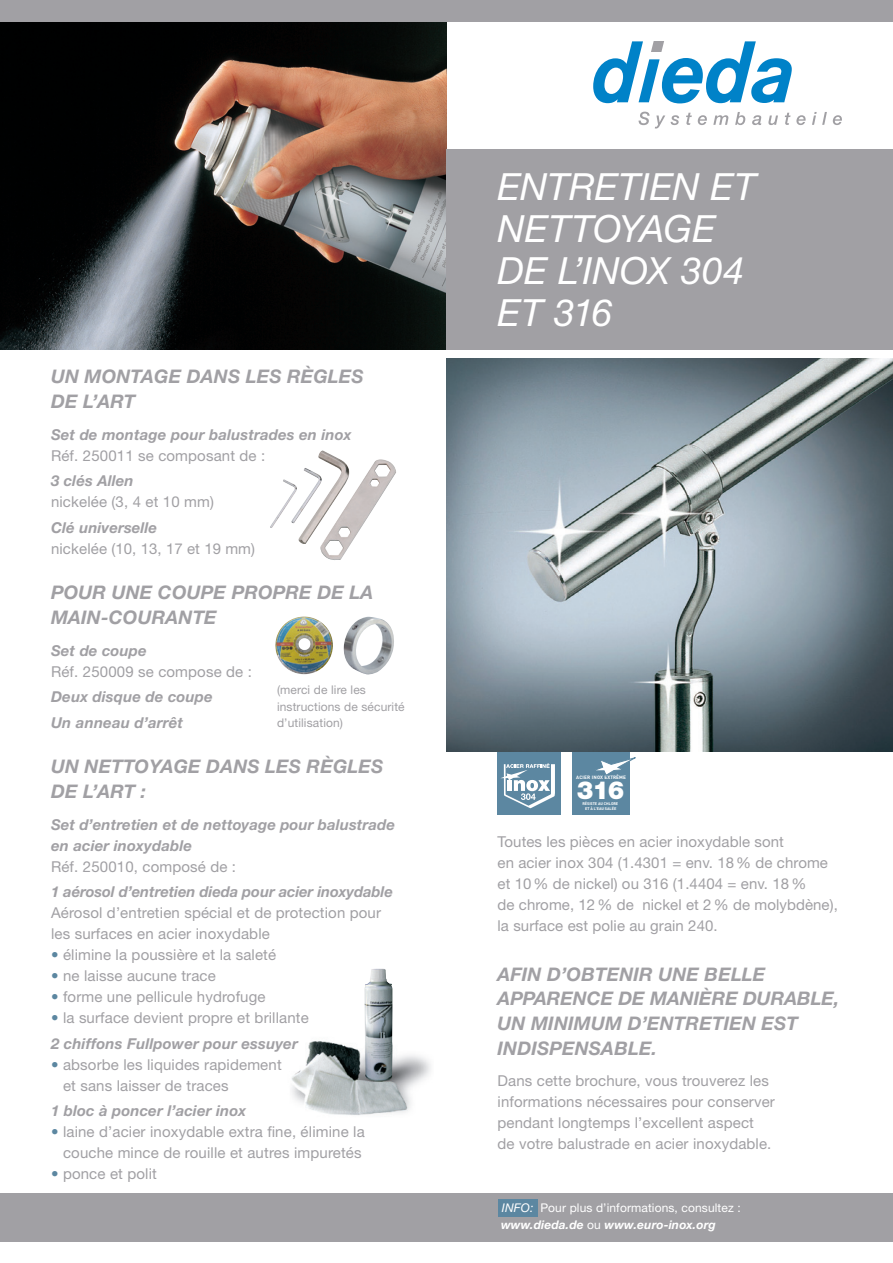
<style>
.page{position:relative;width:893px;height:1263px;background:#fff}
.page>*{position:absolute;margin:0;border:0;box-sizing:border-box;transform-origin:0 0}
.t1{font:italic 37.5px/42px "Helvetica Neue LT Pro";color:#fff}
.t2{font:900 24.9px "Helvetica Neue LT Pro";color:#fff}
.t3{font:italic 700 18.75px/24.8px "Helvetica Neue LT Pro";letter-spacing:.01em;color:#a1a0a4}
.t4{font:15px/21px "Helvetica Neue LT Pro";letter-spacing:.01em;color:#a1a0a4}
.t5{font:italic 700 15px/25.5px "Helvetica Neue LT Pro";letter-spacing:.005em;color:#a1a0a4}
.t6{font:12px/16.5px "Helvetica Neue LT Pro";letter-spacing:.01em;color:#fff}
.t7{font:12px/16.5px "Helvetica Neue LT Pro";letter-spacing:.01em;color:#a1a0a4}
.t8{font:700 4.8px "DIN";letter-spacing:.035em;color:#fff}
.t9{font:700 3.9px/4.7px "DIN";letter-spacing:-.01em;color:#fff;text-align:center}
.s1{color:#5c87a1}
.s2{font-weight:700;font-style:italic}
.s3{font-style:italic}
</style>
<div class="page">
<div style="left:0;top:1193px;width:893px;height:48px;background:#a1a0a4"></div>
<div style="left:498px;top:1199px;width:39px;height:17px;background:#5c87a1"></div>
<div style="left:497px;top:751px;width:64px;height:64px;background:#5c87a1"></div>
<svg style="left:500px;top:763px;width:55px;height:45px"></svg>
<div style="left:572px;top:752px;width:57px;height:63px;background:#5c87a1"></div>
<svg style="left:596px;top:757px;width:40px;height:19px"></svg>
<img style="left:446px;top:358px;width:447px;height:393px">
<img style="left:0;top:21px;width:446px;height:329px">
<div style="left:446px;top:149px;width:447px;height:201px;background:#a1a0a4"></div>
<div style="left:0;top:0;width:893px;height:21px;background:#a1a0a4"></div>
<img style="left:291px;top:968px;width:140px;height:147px">
<img style="left:270px;top:450px;width:126px;height:110px">
<img style="left:287px;top:617px;width:17px;height:5px">
<img style="left:343px;top:617px;width:51px;height:58px">
<svg style="left:638px;top:112px;width:27px;height:17px"></svg>
<svg style="left:671px;top:115px;width:8px;height:10px"></svg>
<svg style="left:686px;top:113px;width:6px;height:12px"></svg>
<svg style="left:698px;top:115px;width:9px;height:10px"></svg>
<svg style="left:713px;top:115px;width:15px;height:10px"></svg>
<svg style="left:735px;top:112px;width:10px;height:13px"></svg>
<svg style="left:752px;top:115px;width:9px;height:10px"></svg>
<svg style="left:768px;top:115px;width:10px;height:10px"></svg>
<svg style="left:785px;top:113px;width:5px;height:12px"></svg>
<svg style="left:796px;top:115px;width:10px;height:10px"></svg>
<svg style="left:812px;top:112px;width:15px;height:13px"></svg>
<svg style="left:833px;top:115px;width:9px;height:10px"></svg>
<svg style="left:593px;top:41px;width:199px;height:62px"></svg>
<p class="t3" style="left:51px;top:364px;width:312px">Un montage dans les règles de l’art</p>
<p class="t5" style="left:51px;top:421px;width:302px">Set de montage pour balustrades en inox</p>
<p class="t4" style="left:51px;top:444px;width:216px">Réf. 250011 se composant de :</p>
<p class="t5" style="left:51px;top:468px;width:84px">3 clés Allen</p>
<p class="t4" style="left:51px;top:491px;width:164px">nickelée (3, 4 et 10 mm)</p>
<p class="t5" style="left:51px;top:514px;width:108px">Clé universelle</p>
<p class="t4" style="left:51px;top:537px;width:205px">nickelée (10, 13, 17 et 19 mm)</p>
<p class="t3" style="left:51px;top:580px;width:322px">Pour une coupe propre de la main-courante</p>
<p class="t5" style="left:51px;top:637px;width:97px">Set de coupe</p>
<p class="t4" style="left:51px;top:660px;width:202px">Réf. 250009 se compose de :</p>
<p class="t5" style="left:51px;top:684px;width:163px">Deux disque de coupe<br>Un anneau d’arrêt</p>
<p class="t3" style="left:51px;top:754px;width:331px">Un nettoyage dans les règles de l’art :</p>
<p class="t5" style="left:51px;top:813px;width:345px;line-height:21px">Set d’entretien et de nettoyage pour balustrade en acier inoxydable</p>
<p class="t4" style="left:51px;top:855px;width:187px">Réf. 250010, composé de :</p>
<p class="t5" style="left:51px;top:879px;width:343px">1 aérosol d’entretien dieda pour acier inoxydable</p>
<p class="t4" style="left:51px;top:902px;width:332px">Aérosol d’entretien spécial et de protection pour les surfaces en acier inoxydable</p>
<p class="t4" style="left:51px;top:944px;width:227px"><span class="s1">•</span> élimine la poussière et la saleté</p>
<p class="t4" style="left:51px;top:965px;width:166px"><span class="s1">•</span> ne laisse aucune trace</p>
<p class="t4" style="left:51px;top:986px;width:216px"><span class="s1">•</span> forme une pellicule hydrofuge</p>
<p class="t4" style="left:51px;top:1005px;width:259px;line-height:25.5px"><span class="s1">•</span> la surface devient propre et brillante<br><span class="s2">2 chiffons Fullpower pour essuyer</span></p>
<p class="t4" style="left:63px;top:1053px;width:220px;text-indent:-12px"><span class="s1">•</span> absorbe les liquides rapidement et sans laisser de traces</p>
<p class="t5" style="left:51px;top:1098px;width:197px">1 bloc à poncer l’acier inox</p>
<p class="t4" style="left:51px;top:1121px;width:315px;text-align:center"><span class="s1">•</span> laine d’acier inoxydable extra fine, élimine la couche mince de rouille et autres impuretés</p>
<p class="t4" style="left:51px;top:1163px;width:107px"><span class="s1">•</span> ponce et polit</p>
<p class="t7" style="left:277px;top:681px;width:129px">(merci de lire les instructions de sécurité d’utilisation)</p>
<h1 class="t1" style="left:497px;top:165px;width:163px">ENTRETIENE</h1>
<h1 class="t1" style="left:734px;top:165px;width:23px">T</h1>
<h1 class="t1" style="left:497px;top:207px;width:248px">NETTOYAGE<br>DE L’INOX 304<br>ET 316</h1>
<p class="t8" style="left:576px;top:774px;width:51px">ACIER INOX EXTRÊME</p>
<h2 class="t2" style="left:577px;top:775px;width:49px">316</h2>
<p class="t9" style="left:582px;top:801px;width:37px">RÉSISTE AU CHLORE<br>ET À L’EAU SALÉE</p>
<p class="t4" style="left:497px;top:831px;width:342px">Toutes les pièces en acier inoxydable sont<br>en acier inox 304 (1.4301 = env. 18% de chrome et 10% de nickel) ou 316 (1.4404 = env. 18%<br>de chrome, 12% de nickel et 2% de molybdène), la surface est polie au grain 240.</p>
<p class="t3" style="left:497px;top:961px;width:343px">Afin d’obtenir une belle apparence de manière durable, un minimum d’entretien est indispensable.</p>
<p class="t4" style="left:497px;top:1070px;width:279px">Dans cette brochure, vous trouverez les informations nécessaires pour conserver pendant longtemps l’excellent aspect<br>de votre balustrade en acier inoxydable.</p>
<p class="t6" style="left:501px;top:1199px;width:241px"><span class="s3">INFO:</span> Pour plus d’informations, consultez : <span class="s2">www.dieda.de</span> ou <span class="s2">www.euro-inox.org</span></p>
</div>
